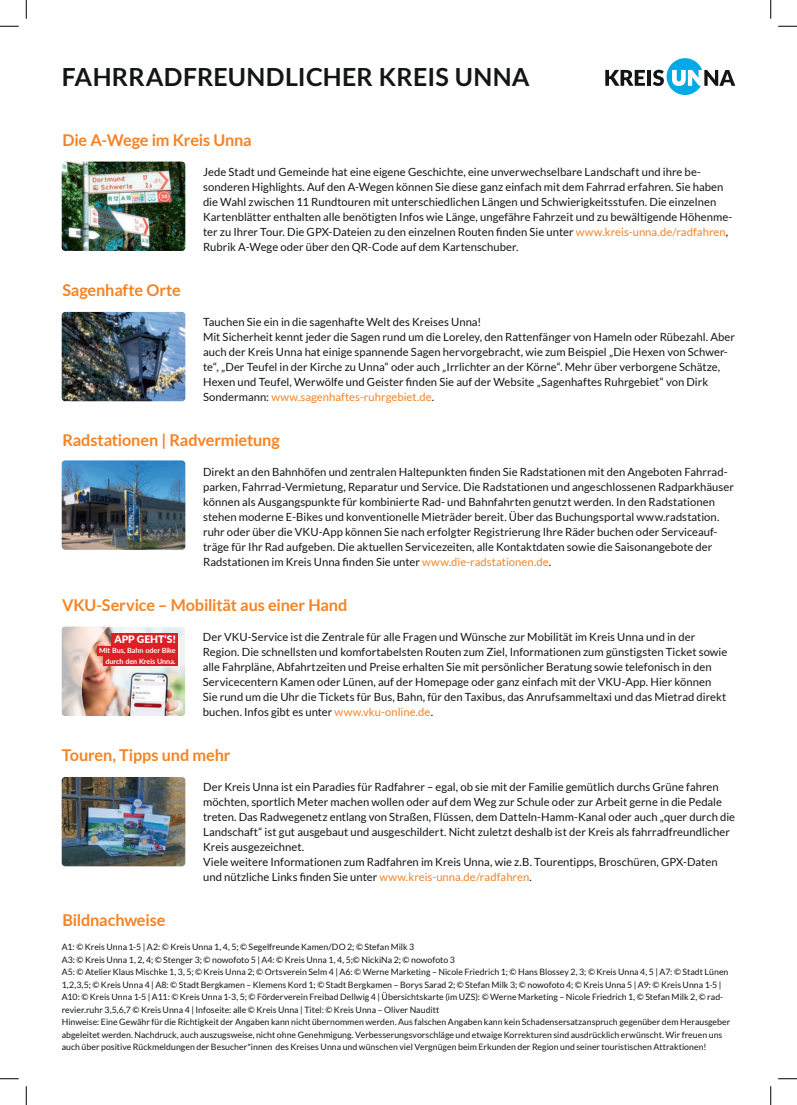
<style>
.page{position:relative;width:797px;height:1105px;background:#fff}
.page>*{position:absolute;margin:0;border:0;box-sizing:border-box;transform-origin:0 0}
.t1{font:700 25px "Lato";letter-spacing:.01em;color:#121617}
.t2{font:700 16.25px "Lato";letter-spacing:-.01em;color:#f58324}
.t3{font:11.25px/15px "Lato";letter-spacing:.005em;color:#121617}
.t4{font:900 10.38px "Lato";color:#fff}
.t5{font:8.75px/12.5px "Lato";color:#121617}
.t6{font:700 7.12px/10.1px "Lato";color:#fff;text-align:right}
.s1{color:#f58324}
</style>
<div class="page">
<img style="left:62px;top:162px;width:123px;height:89px">
<img style="left:62px;top:627px;width:123px;height:89px">
<div style="left:112px;top:633px;width:66px;height:12px;background:#de1f25"></div>
<div style="left:97px;top:646px;width:81px;height:9px;background:#de1f25"></div>
<div style="left:103px;top:656px;width:75px;height:10px;background:#de1f25"></div>
<img style="left:62px;top:777px;width:123px;height:89px">
<img style="left:62px;top:312px;width:123px;height:89px">
<img style="left:62px;top:460px;width:123px;height:90px">
<svg style="left:605px;top:70px;width:40px;height:16px"></svg>
<hr style="left:647px;top:70px;width:4px;height:16px;background:#121617">
<svg style="left:652px;top:58px;width:83px;height:37px"></svg>
<svg style="left:0;top:25px;width:19px;height:2px"></svg>
<svg style="left:778px;top:25px;width:19px;height:2px"></svg>
<svg style="left:0;top:1078px;width:19px;height:1px"></svg>
<svg style="left:778px;top:1078px;width:19px;height:1px"></svg>
<svg style="left:25px;top:0;width:2px;height:19px"></svg>
<svg style="left:25px;top:1086px;width:2px;height:19px"></svg>
<svg style="left:770px;top:0;width:1px;height:19px"></svg>
<svg style="left:770px;top:1086px;width:1px;height:19px"></svg>
<h1 class="t1" style="left:62px;top:67px;width:469px">FAHRRADFREUNDLICHER KREIS UNNA</h1>
<h2 class="t2" style="left:62px;top:134px;width:191px">Die A-Wege im Kreis Unna</h2>
<h2 class="t2" style="left:62px;top:284px;width:120px">Sagenhafte Orte</h2>
<p class="t3" style="left:203px;top:165px;width:531px">Jede Stadt und Gemeinde hat eine eigene Geschichte, eine unverwechselbare Landschaft und ihre be&shy;sonderen Highlights. Auf den A-Wegen können Sie diese ganz einfach mit dem Fahrrad erfahren. Sie haben die Wahl zwischen 11 Rundtouren mit unterschiedlichen Längen und Schwierigkeitsstufen. Die einzelnen Kartenblätter enthalten alle benötigten Infos wie Länge, ungefähre Fahrzeit und zu bewältigende Höhenme&shy;ter zu Ihrer Tour. Die GPX-Dateien zu den einzelnen Routen finden Sie unter <span class="s1">www.kreis-unna.de/radfahren</span>, Rubrik A-Wege oder über den QR-Code auf dem Kartenschuber.</p>
<p class="t3" style="left:203px;top:315px;width:533px">Tauchen Sie ein in die sagenhafte Welt des Kreises Unna!<br>Mit Sicherheit kennt jeder die Sagen rund um die Loreley, den Rattenfänger von Hameln oder Rübezahl. Aber auch der Kreis Unna hat einige spannende Sagen hervorgebracht, wie zum Beispiel „Die Hexen von Schwer&shy;te“, „Der Teufel in der Kirche zu Unna“ oder auch „Irrlichter an der Körne“. Mehr über verborgene Schätze, Hexen und Teufel, Werwölfe und Geister finden Sie auf der Website „Sagenhaftes Ruhrgebiet“ von Dirk Sondermann: <span class="s1">www.sagenhaftes-ruhrgebiet.de</span>.</p>
<h2 class="t2" style="left:62px;top:434px;width:219px">Radstationen | Radvermietung</h2>
<p class="t3" style="left:203px;top:465px;width:532px">Direkt an den Bahnhöfen und zentralen Haltepunkten finden Sie Radstationen mit den Angeboten Fahrrad&shy;parken, Fahrrad-Vermietung, Reparatur und Service. Die Radstationen und angeschlossenen Radparkhäuser können als Ausgangspunkte für kombinierte Rad- und Bahnfahrten genutzt werden. In den Radstationen stehen moderne E-Bikes und konventionelle Mieträder bereit. Über das Buchungsportal www.radstation. ruhr oder über die VKU-App können Sie nach erfolgter Registrierung Ihre Räder buchen oder Serviceauf&shy;träge für Ihr Rad aufgeben. Die aktuellen Servicezeiten, alle Kontaktdaten sowie die Saisonangebote der Radstationen im Kreis Unna finden Sie unter <span class="s1">www.die-radstationen.de</span>.</p>
<h2 class="t2" style="left:62px;top:599px;width:287px">VKU-Service – Mobilität aus einer Hand</h2>
<p class="t4" style="left:114px;top:633px;width:63px">APP GEHT‘S!</p>
<p class="t6" style="left:99px;top:646px;width:78px">Mit Bus, Bahn oder Bike durch den Kreis Unna.</p>
<p class="t3" style="left:203px;top:630px;width:526px">Der VKU-Service ist die Zentrale für alle Fragen und Wünsche zur Mobilität im Kreis Unna und in der Region. Die schnellsten und komfortabelsten Routen zum Ziel, Informationen zum günstigsten Ticket sowie alle Fahrpläne, Abfahrtzeiten und Preise erhalten Sie mit persönlicher Beratung sowie telefonisch in den Servicecentern Kamen oder Lünen, auf der Homepage oder ganz einfach mit der VKU-App. Hier können Sie rund um die Uhr die Tickets für Bus, Bahn, für den Taxibus, das Anrufsammeltaxi und das Mietrad direkt buchen. Infos gibt es unter <span class="s1">www.vku-online.de</span>.</p>
<h2 class="t2" style="left:62px;top:749px;width:170px">Touren, Tipps und mehr</h2>
<h2 class="t2" style="left:62px;top:914px;width:105px">Bildnachweise</h2>
<p class="t3" style="left:203px;top:780px;width:533px">Der Kreis Unna ist ein Paradies für Radfahrer – egal, ob sie mit der Familie gemütlich durchs Grüne fahren möchten, sportlich Meter machen wollen oder auf dem Weg zur Schule oder zur Arbeit gerne in die Pedale treten. Das Radwegenetz entlang von Straßen, Flüssen, dem Datteln-Hamm-Kanal oder auch „quer durch die Landschaft“ ist gut ausgebaut und ausgeschildert. Nicht zuletzt deshalb ist der Kreis als fahrradfreundlicher Kreis ausgezeichnet.<br>Viele weitere Informationen zum Radfahren im Kreis Unna, wie z.B. Tourentipps, Broschüren, GPX-Daten und nützliche Links finden Sie unter <span class="s1">www.kreis-unna.de/radfahren</span>.</p>
<p class="t5" style="left:62px;top:941px;width:670px">A1: © Kreis Unna 1-5 | A2: © Kreis Unna 1, 4, 5; © Segelfreunde Kamen/DO 2; © Stefan Milk 3<br>A3: © Kreis Unna 1, 2, 4; © Stenger 3; © nowofoto 5 | A4: © Kreis Unna 1, 4, 5;© NickiNa 2; © nowofoto 3<br>A5: © Atelier Klaus Mischke 1, 3, 5; © Kreis Unna 2; © Ortsverein Selm 4 | A6: © Werne Marketing – Nicole Friedrich 1; © Hans Blossey 2, 3; © Kreis Unna 4, 5 | A7: © Stadt Lünen 1,2,3,5; © Kreis Unna 4 | A8: © Stadt Bergkamen – Klemens Kord 1; © Stadt Bergkamen – Borys Sarad 2; © Stefan Milk 3; © nowofoto 4; © Kreis Unna 5 | A9: © Kreis Unna 1-5 | A10: © Kreis Unna 1-5 | A11: © Kreis Unna 1-3, 5; © Förderverein Freibad Dellwig 4 | Übersichtskarte (im UZS): © Werne Marketing – Nicole Friedrich 1, © Stefan Milk 2, © rad&shy;revier.ruhr 3,5,6,7 © Kreis Unna 4 | Infoseite: alle © Kreis Unna | Titel: © Kreis Unna – Oliver Nauditt<br>Hinweise: Eine Gewähr für die Richtigkeit der Angaben kann nicht übernommen werden. Aus falschen Angaben kann kein Schadensersatzanspruch gegenüber dem Herausgeber abgeleitet werden. Nachdruck, auch auszugsweise, nicht ohne Genehmigung. Verbesserungsvorschläge und etwaige Korrekturen sind ausdrücklich erwünscht. Wir freuen uns auch über positive Rückmeldungen der Besucher*innen des Kreises Unna und wünschen viel Vergnügen beim Erkunden der Region und seiner touristischen Attraktionen!</p>
</div>
